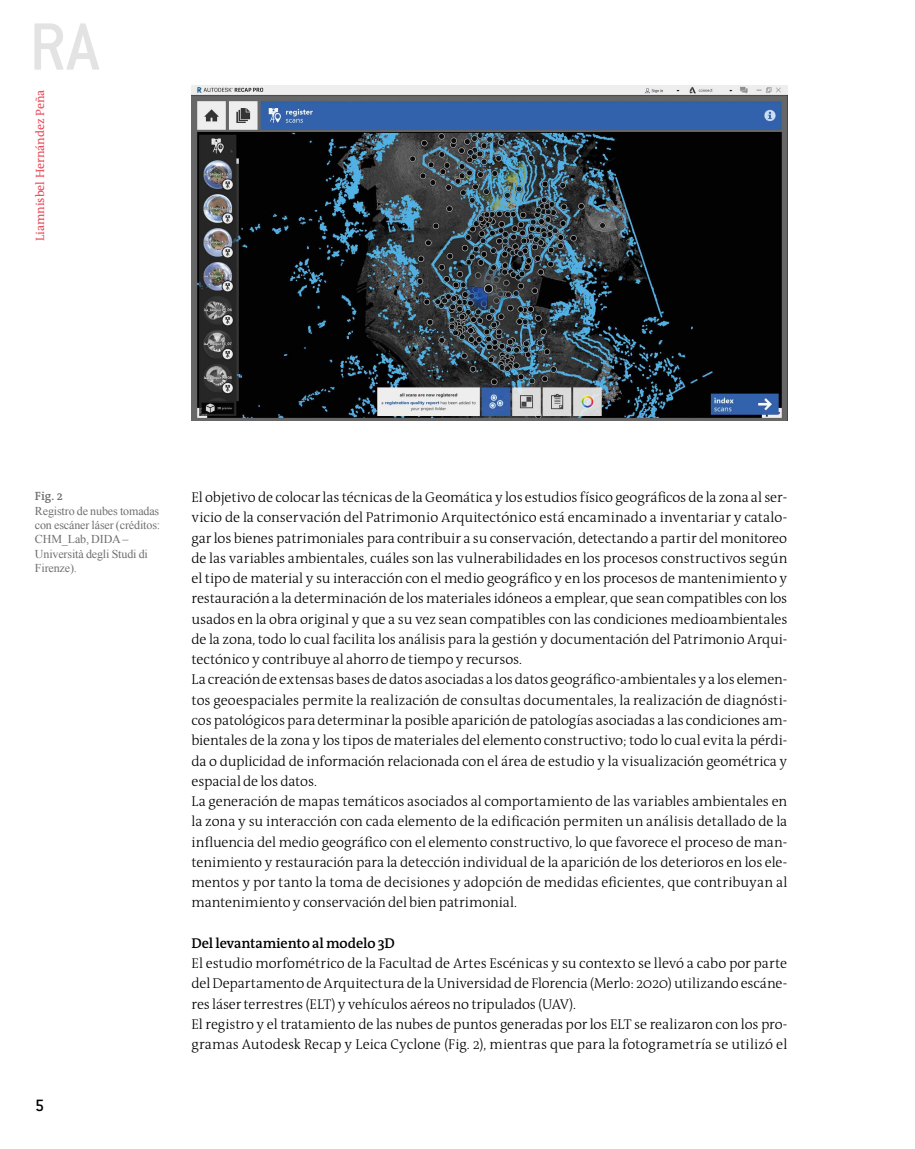
<style>
.page{position:relative;width:915px;height:1149px;background:#fff}
.page>*{position:absolute;margin:0;border:0;box-sizing:border-box;transform-origin:0 0}
.t1{font:73.35px "Conduit ITC Medium";color:#e3e3e3}
.t2{font:18px "Conduit ITC Medium";color:#000}
.t3{font:300 14.25px/20.2px "The Antiqua B3";letter-spacing:-.01em;color:#000}
.t4{font:600 14.25px "The Antiqua B6";letter-spacing:-.01em;color:#000}
.t5{font:12px/14.4px "Times New Roman";letter-spacing:-.01em;color:#706f6f}
.t6{font:12px "The Antiqua B5";color:#e94856}
.t7{font:600 12px "The Antiqua B6";color:#706f6f}
</style>
<div class="page">
<img style="left:191px;top:85px;width:596px;height:335px">
<h1 class="t1" style="left:29px;top:2px;width:72px">RA</h1>
<p class="t6" style="left:34px;top:241px;width:153px;rotate:-90deg">Liamnisbel Hernández Peña</p>
<p class="t7" style="left:35px;top:489px;width:29px">Fig. 2</p>
<p class="t5" style="left:35px;top:503px;width:127px">Registro de nubes tomadas con escáner láser (créditos:<br>CHM_Lab, DIDA –<br>Università degli Studi di<br>Firenze).</p>
<p class="t2" style="left:35px;top:1094px;width:11px">5</p>
<p class="t3" style="left:191px;top:487px;width:597px">El objetivo de colocar las técnicas de la Geomática y los estudios físico geográficos de la zona al ser&shy;vicio de la conservación del Patrimonio Arquitectónico está encaminado a inventariar y catalo&shy;gar los bienes patrimoniales para contribuir a su conservación, detectando a partir del monitoreo de las variables ambientales, cuáles son las vulnerabilidades en los procesos constructivos según el tipo de material y su interacción con el medio geográfico y en los procesos de mantenimiento y restauración a la determinación de los materiales idóneos a emplear, que sean compatibles con los usados en la obra original y que a su vez sean compatibles con las condiciones medioambientales de la zona, todo lo cual facilita los análisis para la gestión y documentación del Patrimonio Arqui&shy;tectónico y contribuye al ahorro de tiempo y recursos.<br>La creación de extensas bases de datos asociadas a los datos geográfico-ambientales y a los elemen&shy;tos geoespaciales permite la realización de consultas documentales, la realización de diagnósti&shy;cos patológicos para determinar la posible aparición de patologías asociadas a las condiciones am&shy;bientales de la zona y los tipos de materiales del elemento constructivo; todo lo cual evita la pérdi&shy;da o duplicidad de información relacionada con el área de estudio y la visualización geométrica y espacial de los datos.<br>La generación de mapas temáticos asociados al comportamiento de las variables ambientales en la zona y su interacción con cada elemento de la edificación permiten un análisis detallado de la influencia del medio geográfico con el elemento constructivo, lo que favorece el proceso de man&shy;tenimiento y restauración para la detección individual de la aparición de los deterioros en los ele&shy;mentos y por tanto la toma de decisiones y adopción de medidas eficientes, que contribuyan al mantenimiento y conservación del bien patrimonial.</p>
<p class="t4" style="left:191px;top:935px;width:205px">Del levantamiento al modelo 3D</p>
<p class="t3" style="left:191px;top:953px;width:597px">El estudio morfométrico de la Facultad de Artes Escénicas y su contexto se llevó a cabo por parte del Departamento de Arquitectura de la Universidad de Florencia (Merlo: 2020) utilizando escáne&shy;res láser terrestres (ELT) y vehículos aéreos no tripulados (UAV).<br>El registro y el tratamiento de las nubes de puntos generadas por los ELT se realizaron con los pro&shy;gramas Autodesk Recap y Leica Cyclone (Fig. 2), mientras que para la fotogrametría se utilizó el</p>
</div>
